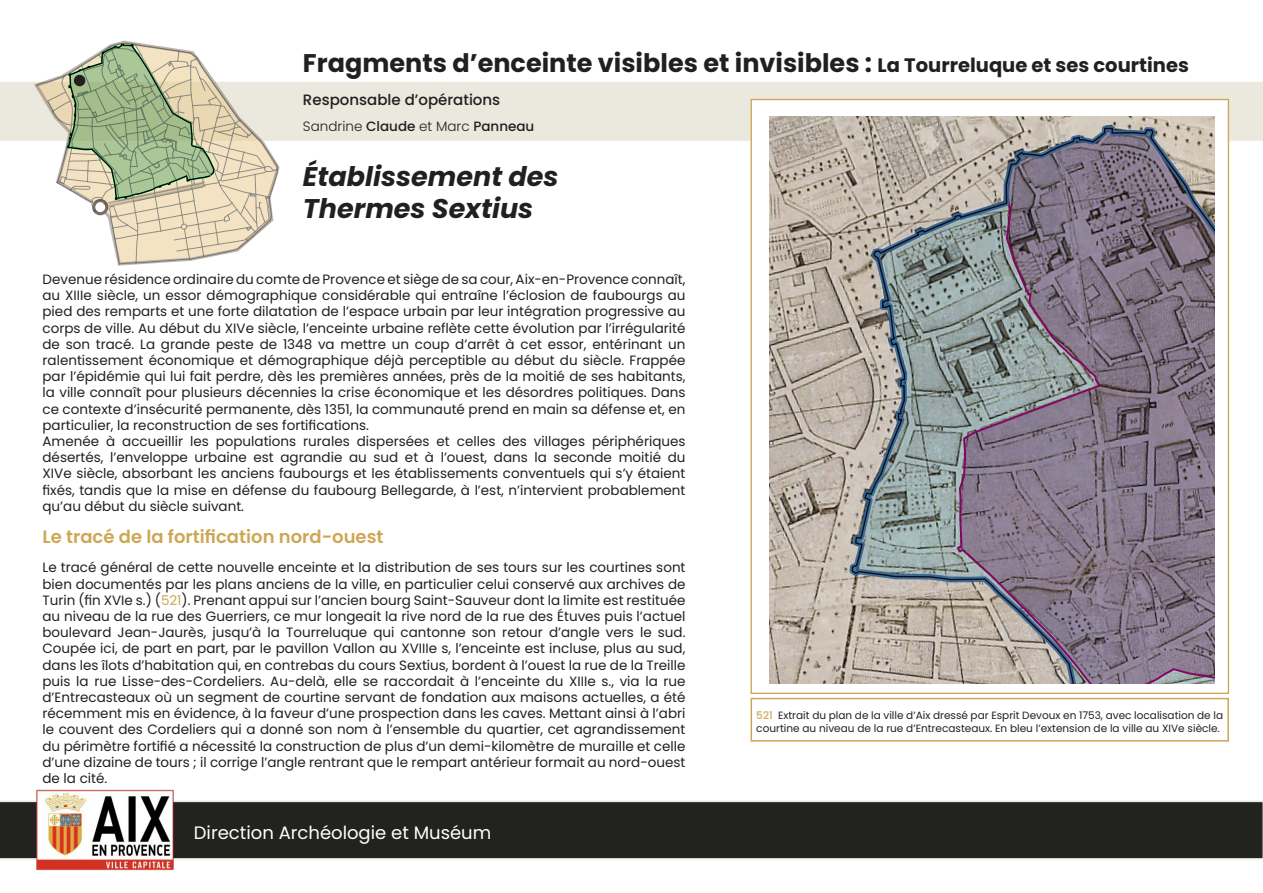
<style>
.page{position:relative;width:1263px;height:893px;background:#fff}
.page>*{position:absolute;margin:0;border:0;box-sizing:border-box;transform-origin:0 0}
.t1{font:italic 700 27px "Poppins";color:#231f20}
.t2{font:700 25.5px "Poppins";color:#231f20}
.t3{font:600 18px "Poppins";color:#cea755}
.t4{font:18px "Poppins";color:#fff}
.t5{font:500 15px "Poppins";color:#231f20}
.t6{font:13.5px/16.2px "Poppins";color:#231f20;text-align:justify}
.t7{font:300 13.5px "Poppins";color:#231f20}
.t8{font:10.5px/12.6px "Poppins";color:#231f20}
.s1{font-size:19.5px}
.s2{font-weight:500}
.s3{color:#cea755}
.s4{font-weight:500;color:#cea755}
</style>
<div class="page">
<div style="left:0;top:82px;width:1263px;height:59px;background:#ebe9dd"></div>
<div style="left:0;top:801px;width:1263px;height:59px;background:#222320"></div>
<div style="left:750px;top:698px;width:479px;height:44px;border:2px solid #cea755"></div>
<img style="left:34px;top:789px;width:144px;height:82px">
<div style="left:750px;top:99px;width:479px;height:595px;background:#fff;border:1px solid #cea755"></div>
<img style="left:770px;top:116px;width:445px;height:567px">
<svg style="left:851px;top:128px;width:364px;height:555px;background:#8d888e"></svg>
<svg style="left:34px;top:41px;width:246px;height:225px"></svg>
<svg style="left:36px;top:43px;width:242px;height:221px"></svg>
<div style="left:74px;top:75px;width:11px;height:11px;background:#231f20;border-radius:50%"></div>
<p class="t2" style="left:303px;top:48px;width:887px">Fragments d’enceinte visibles et invisibles : <span class="s1">La Tourreluque et ses courtines</span></p>
<p class="t5" style="left:303px;top:91px;width:199px">Responsable d’opérations</p>
<p class="t7" style="left:303px;top:118px;width:233px">Sandrine <span class="s2">Claude</span> et Marc <span class="s2">Panneau</span></p>
<p class="t1" style="left:303px;top:161px;width:257px">Établissement des</p>
<p class="t1" style="left:303px;top:193px;width:232px">Thermes Sextius</p>
<p class="t6" style="left:43px;top:271px;width:644px">Devenue résidence ordinaire du comte de Provence et siège de sa cour, Aix-en-Provence connaît, au XIIIe siècle, un essor démographique considérable qui entraîne l’éclosion de faubourgs au pied des remparts et une forte dilatation de l’espace urbain par leur intégration progressive au corps de ville. Au début du XIVe siècle, l’enceinte urbaine reflète cette évolution par l’irrégularité de son tracé. La grande peste de 1348 va mettre un coup d’arrêt à cet essor, entérinant un ralentissement économique et démographique déjà perceptible au début du siècle. Frappée par l’épidémie qui lui fait perdre, dès les premières années, près de la moitié de ses habitants, la ville connaît pour plusieurs décennies la crise économique et les désordres politiques. Dans ce contexte d’insécurité permanente, dès 1351, la communauté prend en main sa défense et, en particulier, la reconstruction de ses fortifications.</p>
<p class="t6" style="left:43px;top:433px;width:644px">Amenée à accueillir les populations rurales dispersées et celles des villages périphériques désertés, l’enveloppe urbaine est agrandie au sud et à l’ouest, dans la seconde moitié du XIVe siècle, absorbant les anciens faubourgs et les établissements conventuels qui s’y étaient fixés, tandis que la mise en défense du faubourg Bellegarde, à l’est, n’intervient probablement qu’au début du siècle suivant.</p>
<p class="t3" style="left:43px;top:526px;width:342px">Le tracé de la fortification nord-ouest</p>
<p class="t6" style="left:43px;top:560px;width:644px">Le tracé général de cette nouvelle enceinte et la distribution de ses tours sur les courtines sont bien documentés par les plans anciens de la ville, en particulier celui conservé aux archives de Turin (fin XVIe s.) (<span class="s3">521</span>). Prenant appui sur l’ancien bourg Saint-Sauveur dont la limite est restituée au niveau de la rue des Guerriers, ce mur longeait la rive nord de la rue des Étuves puis l’actuel boulevard Jean-Jaurès, jusqu’à la Tourreluque qui cantonne son retour d’angle vers le sud.<br>Coupée ici, de part en part, par le pavillon Vallon au XVIIIe s, l’enceinte est incluse, plus au sud, dans les îlots d’habitation qui, en contrebas du cours Sextius, bordent à l’ouest la rue de la Treille puis la rue Lisse-des-Cordeliers. Au-delà, elle se raccordait à l’enceinte du XIIIe s., via la rue d’Entrecasteaux où un segment de courtine servant de fondation aux maisons actuelles, a été récemment mis en évidence, à la faveur d’une prospection dans les caves. Mettant ainsi à l’abri le couvent des Cordeliers qui a donné son nom à l’ensemble du quartier, cet agrandissement du périmètre fortifié a nécessité la construction de plus d’un demi-kilomètre de muraille et celle d’une dizaine de tours ; il corrige l’angle rentrant que le rempart antérieur formait au nord-ouest de la cité.</p>
<p class="t4" style="left:194px;top:822px;width:299px">Direction Archéologie et Muséum</p>
<p class="t8" style="left:756px;top:709px;width:468px"><span class="s4">521</span> Extrait du plan de la ville d’Aix dressé par Esprit Devoux en 1753, avec localisation de la courtine au niveau de la rue d’Entrecasteaux. En bleu l’extension de la ville au XIVe siècle.</p>
</div>
